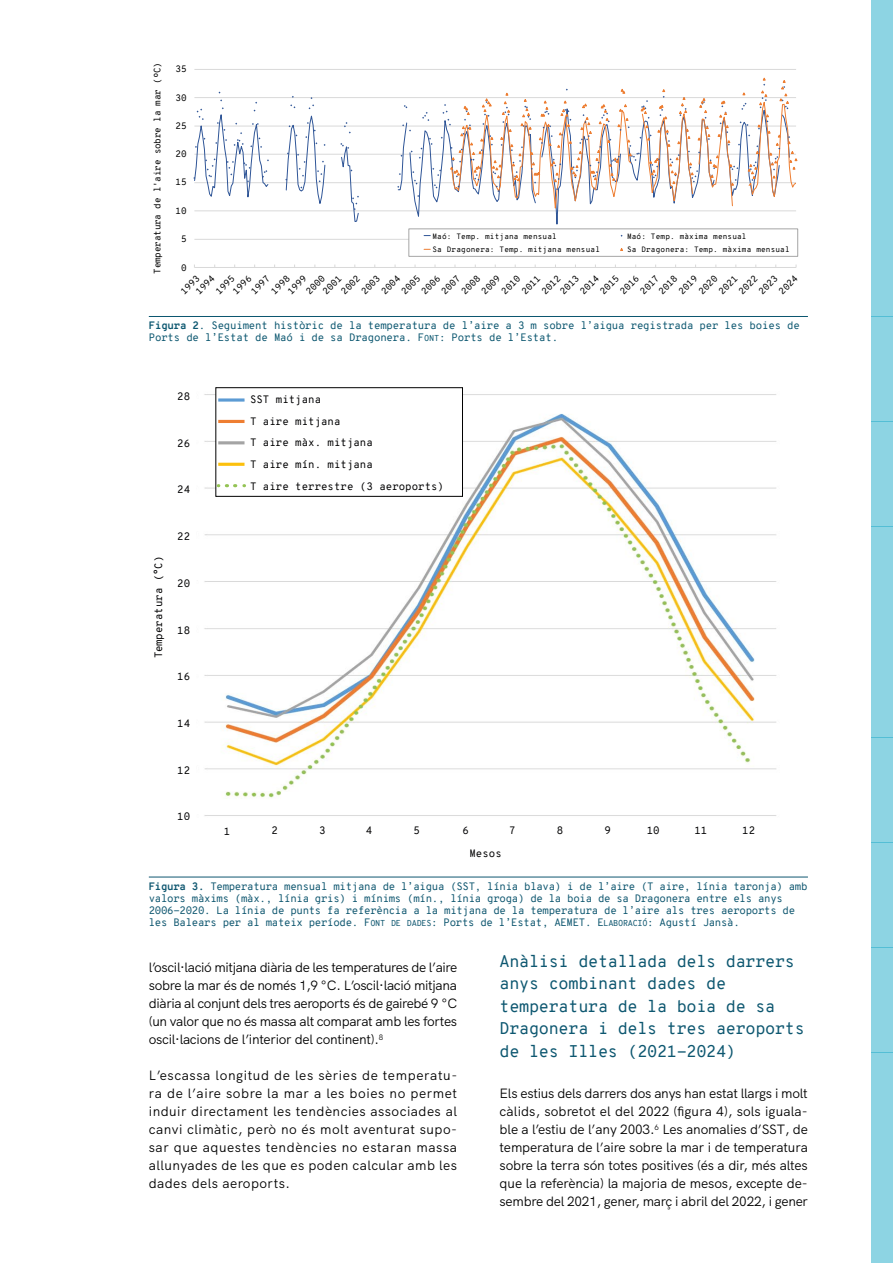
<style>
.page{position:relative;width:893px;height:1263px;background:#fff}
.page>*{position:absolute;margin:0;border:0;box-sizing:border-box;transform-origin:0 0}
.t1{font:16.5px/22.5px "Overpass Mono";letter-spacing:-.02em;color:#0d5770}
.t2{font:13.5px/18px "HK Grotesk";letter-spacing:-.02em;color:#000;text-align:justify}
.t3{font:10.5px/12px "Overpass Mono";letter-spacing:-.03em;color:#0f5770}
.t4{font:10.5px/12px "Overpass Mono";letter-spacing:-.02em;color:#0c5770}
.t5{font:10.5px/21.6px "Overpass Mono";color:#020203}
.t6{font:9.15px/13px "Overpass Mono";letter-spacing:-.02em;color:#000}
.t7{font:7.65px "Overpass Mono";letter-spacing:.015em;color:#000}
.s1{font-weight:700}
.s2{font-family:"Overpass Mono Regular SC800"}
.s3{font-family:"Overpass Mono Regular SC800";font-size:8.4px}
</style>
<div class="page">
<div style="left:872px;top:0;width:21px;height:211px;background:#8dd4e3"></div>
<div style="left:872px;top:421px;width:21px;height:106px;background:#8dd4e3"></div>
<div style="left:872px;top:842px;width:21px;height:105px;background:#8dd4e3"></div>
<div style="left:872px;top:211px;width:21px;height:105px;background:#8dd4e3"></div>
<div style="left:872px;top:632px;width:21px;height:105px;background:#8dd4e3"></div>
<div style="left:872px;top:1053px;width:21px;height:105px;background:#8dd4e3"></div>
<div style="left:872px;top:527px;width:21px;height:105px;background:#8dd4e3"></div>
<div style="left:872px;top:947px;width:21px;height:106px;background:#8dd4e3"></div>
<div style="left:872px;top:316px;width:21px;height:106px;background:#8dd4e3"></div>
<div style="left:872px;top:737px;width:21px;height:105px;background:#8dd4e3"></div>
<div style="left:872px;top:1158px;width:21px;height:105px;background:#8dd4e3"></div>
<hr style="left:149px;top:316px;width:659px;height:1px;background:#0c5770">
<hr style="left:194px;top:97px;width:602px;height:1px;background:#d9d9d9">
<hr style="left:194px;top:69px;width:602px;height:1px;background:#d9d9d9">
<hr style="left:194px;top:267px;width:602px;height:1px;background:#d9d9d9">
<svg style="left:194px;top:101px;width:596px;height:139px"></svg>
<svg style="left:197px;top:109px;width:7px;height:11px"></svg>
<svg style="left:205px;top:158px;width:11px;height:19px"></svg>
<svg style="left:217px;top:122px;width:8px;height:9px"></svg>
<svg style="left:227px;top:161px;width:7px;height:14px"></svg>
<svg style="left:234px;top:132px;width:10px;height:14px"></svg>
<svg style="left:243px;top:162px;width:8px;height:7px"></svg>
<svg style="left:252px;top:123px;width:7px;height:2px"></svg>
<svg style="left:262px;top:170px;width:5px;height:8px"></svg>
<svg style="left:290px;top:104px;width:5px;height:4px"></svg>
<svg style="left:297px;top:154px;width:9px;height:23px"></svg>
<svg style="left:309px;top:97px;width:5px;height:12px"></svg>
<svg style="left:317px;top:170px;width:5px;height:12px"></svg>
<svg style="left:340px;top:143px;width:9px;height:6px"></svg>
<svg style="left:344px;top:122px;width:7px;height:11px"></svg>
<svg style="left:352px;top:196px;width:7px;height:14px"></svg>
<svg style="left:397px;top:78px;width:400px;height:138px"></svg>
<div style="left:409px;top:229px;width:389px;height:27px;background:#fff"></div>
<div style="left:409px;top:229px;width:389px;height:27px;border:1px solid #a6a6a6"></div>
<hr style="left:149px;top:877px;width:659px;height:1px;background:#0f5770">
<img style="left:204px;top:387px;width:573px;height:429px">
<div style="left:216px;top:388px;width:246px;height:108px;background:#fff"></div>
<div style="left:216px;top:387px;width:247px;height:110px;border:1px solid #000"></div>
<svg style="left:218px;top:398px;width:26px;height:4px"></svg>
<hr style="left:218px;top:420px;width:26px;height:3px;background:#ee7e32">
<hr style="left:218px;top:441px;width:26px;height:3px;background:#a4a4a4">
<hr style="left:218px;top:463px;width:26px;height:3px;background:#fcc00d">
<svg style="left:226px;top:484px;width:19px;height:3px"></svg>
<p class="t6" style="left:151px;top:274px;width:213px;rotate:-90deg">Temperatura de l'aire sobre la mar (ºC)</p>
<p class="t6" style="left:176px;top:63px;width:13px">35</p>
<p class="t6" style="left:176px;top:91px;width:13px">30</p>
<p class="t6" style="left:176px;top:119px;width:13px">25</p>
<p class="t6" style="left:176px;top:148px;width:13px">20</p>
<p class="t6" style="left:176px;top:176px;width:13px">15</p>
<p class="t6" style="left:176px;top:204px;width:13px">10</p>
<p class="t6" style="left:181px;top:232px;width:7px">5</p>
<p class="t6" style="left:181px;top:261px;width:7px">0</p>
<p class="t7" style="left:432px;top:230px;width:126px">Maó: Temp. mitjana mensual</p>
<p class="t7" style="left:627px;top:230px;width:121px">Maó: Temp. màxima mensual</p>
<p class="t7" style="left:432px;top:244px;width:169px">Sa Dragonera: Temp. mitjana mensual</p>
<p class="t7" style="left:627px;top:244px;width:164px">Sa Dragonera: Temp. màxima mensual</p>
<p class="t6" style="left:329px;top:279px;width:24px;text-indent:-13px;rotate:-45deg">2001<br>2002</p>
<p class="t6" style="left:358px;top:288px;width:24px;rotate:-45deg">2003</p>
<p class="t6" style="left:378px;top:288px;width:24px;rotate:-45deg">2004</p>
<p class="t6" style="left:398px;top:288px;width:24px;rotate:-45deg">2005</p>
<p class="t6" style="left:418px;top:288px;width:24px;rotate:-45deg">2006</p>
<p class="t6" style="left:438px;top:288px;width:24px;rotate:-45deg">2007</p>
<p class="t6" style="left:458px;top:288px;width:24px;rotate:-45deg">2008</p>
<p class="t6" style="left:478px;top:288px;width:24px;rotate:-45deg">2009</p>
<p class="t6" style="left:498px;top:288px;width:24px;rotate:-45deg">2010</p>
<p class="t6" style="left:518px;top:288px;width:24px;rotate:-45deg">2011</p>
<p class="t6" style="left:539px;top:288px;width:24px;rotate:-45deg">2012</p>
<p class="t6" style="left:557px;top:288px;width:24px;rotate:-45deg">2013</p>
<p class="t6" style="left:577px;top:288px;width:24px;rotate:-45deg">2014</p>
<p class="t6" style="left:597px;top:288px;width:24px;rotate:-45deg">2015</p>
<p class="t6" style="left:617px;top:288px;width:24px;rotate:-45deg">2016</p>
<p class="t6" style="left:637px;top:288px;width:24px;rotate:-45deg">2017</p>
<p class="t6" style="left:655px;top:288px;width:24px;rotate:-45deg">2018</p>
<p class="t6" style="left:675px;top:288px;width:24px;rotate:-45deg">2019</p>
<p class="t6" style="left:696px;top:288px;width:24px;rotate:-45deg">2020</p>
<p class="t6" style="left:716px;top:288px;width:24px;rotate:-45deg">2021</p>
<p class="t6" style="left:736px;top:288px;width:24px;rotate:-45deg">2022</p>
<p class="t6" style="left:756px;top:288px;width:24px;rotate:-45deg">2023</p>
<p class="t6" style="left:776px;top:288px;width:24px;rotate:-45deg">2024</p>
<p class="t6" style="left:294px;top:279px;width:24px;text-indent:-13px;rotate:-45deg">1999<br>2000</p>
<p class="t6" style="left:186px;top:281px;width:24px;line-height:10.6px;text-indent:-11px;rotate:-45deg">1993<br>1994</p>
<p class="t6" style="left:222px;top:280px;width:24px;line-height:11.9px;text-indent:-12px;rotate:-45deg">1995<br>1996</p>
<p class="t6" style="left:258px;top:277px;width:24px;line-height:14.1px;text-indent:-14px;rotate:-45deg">1997<br>1998</p>
<p class="t4" style="left:149px;top:320px;width:653px"><span class="s1">Figura 2</span>. Seguiment històric de la temperatura de l’aire a 3 m sobre l’aigua registrada per les boies de<br>Ports de l’Estat de Maó i de sa Dragonera. <span class="s2">F</span><span class="s3">ONT</span>: Ports de l’Estat.</p>
<p class="t5" style="left:148px;top:658px;width:104px;rotate:-90deg">Temperatura (°C)</p>
<p class="t5" style="left:177px;top:386px;width:14px">28</p>
<p class="t5" style="left:177px;top:432px;width:14px">26</p>
<p class="t5" style="left:177px;top:479px;width:14px">24</p>
<p class="t5" style="left:177px;top:526px;width:14px">22</p>
<p class="t5" style="left:177px;top:572px;width:14px">20</p>
<p class="t5" style="left:177px;top:619px;width:14px">18</p>
<p class="t5" style="left:177px;top:666px;width:14px">16</p>
<p class="t5" style="left:177px;top:713px;width:14px">14</p>
<p class="t5" style="left:177px;top:759px;width:14px">12</p>
<p class="t5" style="left:177px;top:806px;width:14px">10</p>
<p class="t5" style="left:250px;top:389px;width:196px">SST mitjana<br>T aire mitjana<br>T aire màx. mitjana<br>T aire mín. mitjana<br>T aire terrestre (3 aeroports)</p>
<p class="t5" style="left:224px;top:821px;width:8px">1</p>
<p class="t5" style="left:271px;top:820px;width:8px">2</p>
<p class="t5" style="left:319px;top:820px;width:8px">3</p>
<p class="t5" style="left:366px;top:820px;width:8px">4</p>
<p class="t5" style="left:414px;top:820px;width:8px">5</p>
<p class="t5" style="left:462px;top:820px;width:8px">6</p>
<p class="t5" style="left:509px;top:820px;width:8px">7</p>
<p class="t5" style="left:557px;top:820px;width:8px">8</p>
<p class="t5" style="left:604px;top:820px;width:8px">9</p>
<p class="t5" style="left:647px;top:820px;width:14px">10</p>
<p class="t5" style="left:694px;top:820px;width:14px">11</p>
<p class="t5" style="left:742px;top:820px;width:14px">12</p>
<p class="t5" style="left:469px;top:843px;width:34px">Mesos</p>
<p class="t3" style="left:149px;top:880px;width:660px"><span class="s1">Figura 3.</span> Temperatura mensual mitjana de l’aigua (SST, línia blava) i de l’aire (T aire, línia taronja) amb valors màxims (màx., línia gris) i mínims (mín., línia groga) de la boia de sa Dragonera entre els anys 2006-2020. La línia de punts fa referència a la mitjana de la temperatura de l’aire als tres aeroports de les Balears per al mateix període. <span class="s2">F</span><span class="s3">ONT DE DADES</span><span class="s2">:</span> Ports de l’Estat, AEMET. <span class="s2">E</span><span class="s3">LABORACIÓ</span>: Agustí Jansà.</p>
<p class="t2" style="left:149px;top:957px;width:310px">l’oscil·lació mitjana diària de les temperatures de l’aire sobre la mar és de només 1,9 °C. L’oscil·lació mitjana diària al conjunt dels tres aeroports és de gairebé 9 °C (un valor que no és massa alt comparat amb les fortes oscil·lacions de l’interior del continent).<sup>8</sup></p>
<p class="t2" style="left:149px;top:1065px;width:310px">L’escassa longitud de les sèries de temperatu&shy;ra de l’aire sobre la mar a les boies no permet induir directament les tendències associades al canvi climàtic, però no és molt aventurat supo&shy;sar que aquestes tendències no estaran massa allunyades de les que es poden calcular amb les dades dels aeroports.</p>
<p class="t1" style="left:500px;top:949px;width:307px">Anàlisi detallada dels darrers anys combinant dades de temperatura de la boia de sa<br>Dragonera i dels tres aeroports de les Illes (2021-2024)</p>
<p class="t2" style="left:500px;top:1083px;width:310px">Els estius dels darrers dos anys han estat llargs i molt càlids, sobretot el del 2022 (figura 4), sols iguala&shy;ble a l’estiu de l’any 2003.<sup>6</sup> Les anomalies d’SST, de temperatura de l’aire sobre la mar i de temperatura sobre la terra són totes positives (és a dir, més altes que la referència) la majoria de mesos, excepte de&shy;sembre del 2021, gener, març i abril del 2022, i gener</p>
</div>
